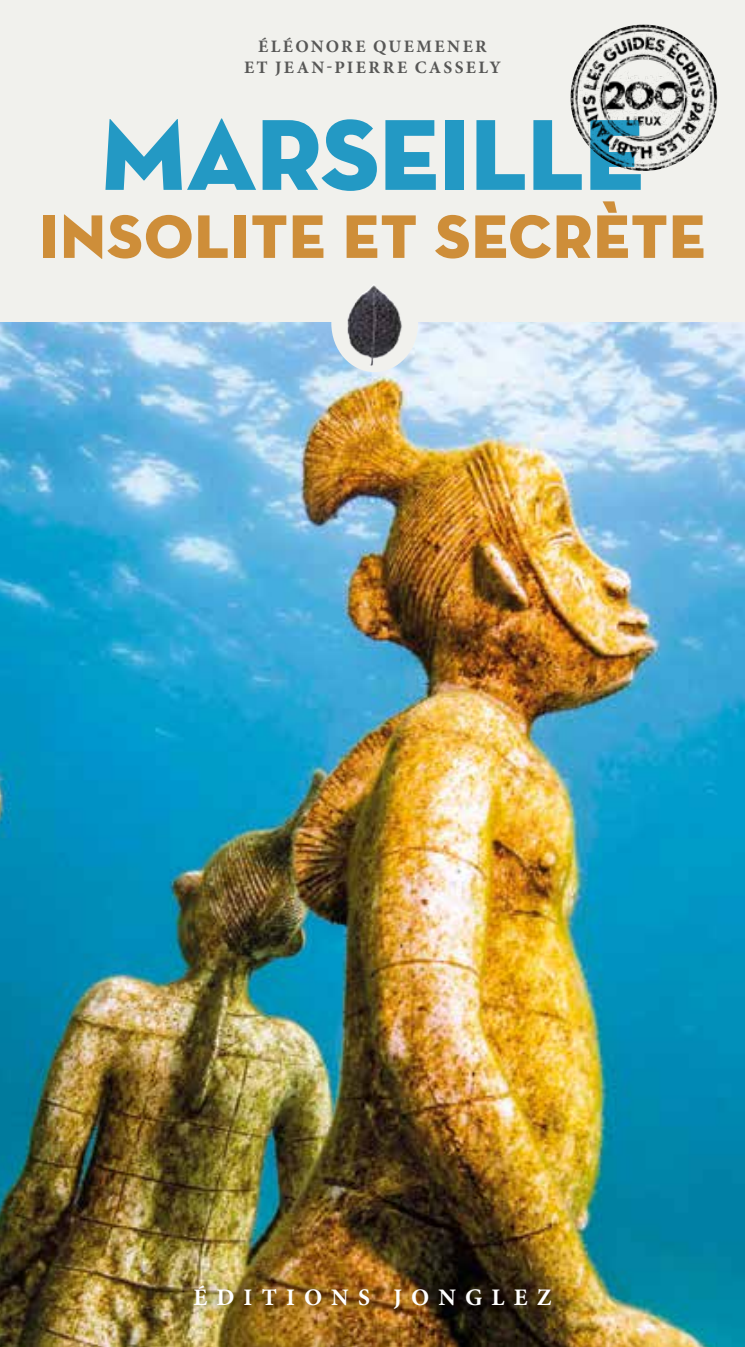
<style>
.page{position:relative;width:745px;height:1347px;background:#fff}
.page>*{position:absolute;margin:0;border:0;box-sizing:border-box;transform-origin:0 0}
.t1{font:102.5px "Neutra Disp Titling";color:#2399c4}
.t2{font:62.5px "Neutra Disp Titling";letter-spacing:.02em;color:#ce8e39}
.t3{font:700 23.75px "Minion Pro";letter-spacing:.39em;color:#fff}
.t4{font:700 17.5px/21px "Minion Pro";letter-spacing:.135em;color:#575756;text-align:center}
</style>
<div class="page">
<div style="left:0;top:0;width:744px;height:1346px;background:#f1f1ed"></div>
<img style="left:0;top:322px;width:744px;height:1024px">
<div style="left:331px;top:274px;width:87px;height:98px;background:#f1f1ed;border-radius:50%"></div>
<img style="left:333px;top:284px;width:77px;height:82px">
<div style="left:180px;top:1269px;width:385px;height:52px;background:#000;opacity:.75"></div>
<img style="left:570px;top:24px;width:146px;height:147px;border-radius:73px">
<p class="t4" style="left:244px;top:36px;width:258px">ÉLÉONORE QUEMENER<br>ET JEAN-PIERRE CASSELY</p>
<h1 class="t1" style="left:101px;top:91px;width:543px">MARSEILLE</h1>
<h2 class="t2" style="left:40px;top:197px;width:666px">INSOLITE ET SECRÈTE</h2>
<h3 class="t3" style="left:193px;top:1280px;width:359px">ÉDITIONS JONGLEZ</h3>
</div>
